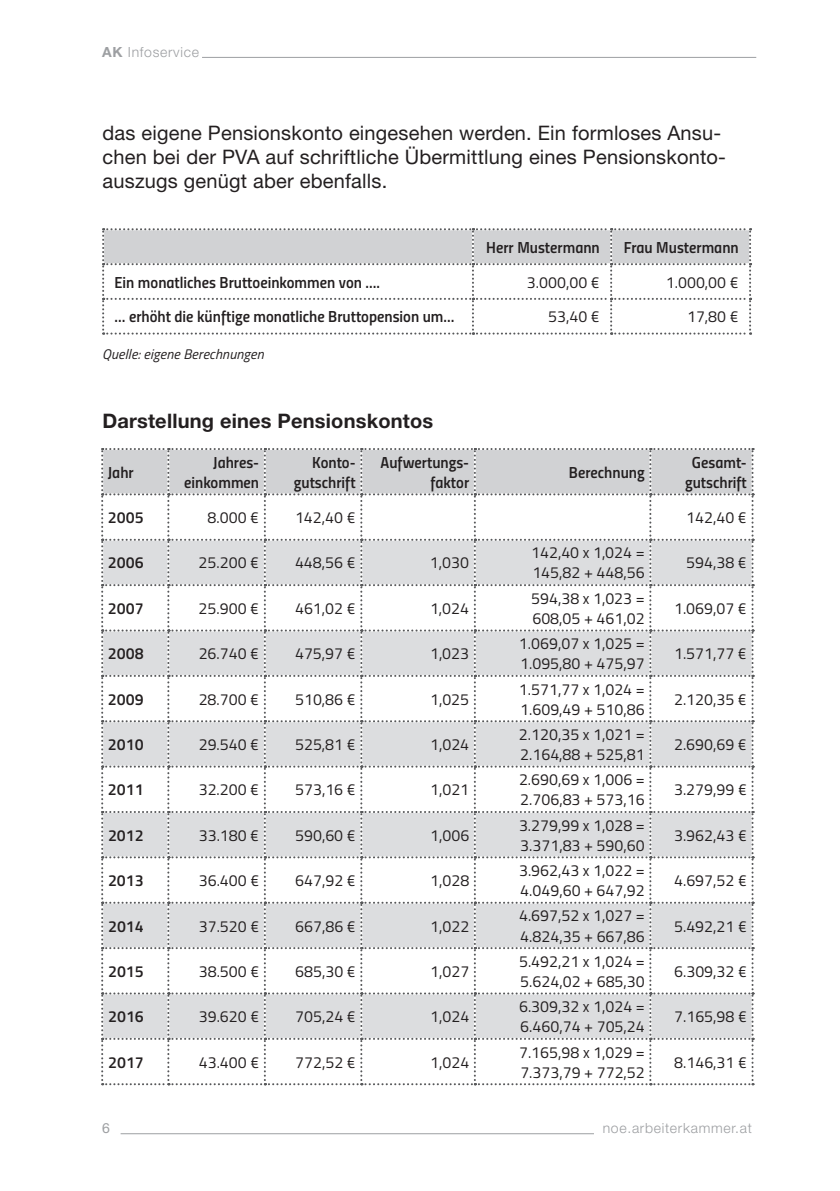
<style>
.page{position:relative;width:840px;height:1191px;background:#fff}
.page>*{position:absolute;margin:0;border:0;box-sizing:border-box;transform-origin:0 0}
.t1{font:20px/24px "Helvetica Neue LT Std";letter-spacing:.01em;color:#231f20}
.t2{font:700 20px "Helvetica Neue LT Std";letter-spacing:.01em;color:#231f20}
.t3{font:16px/20px "Titillium Regular Upright";color:#231f20}
.t4{font:16px/20px "Titillium Semibold Upright";color:#231f20;text-align:right}
.t5{font:300 14px "Helvetica Neue LT Std";letter-spacing:.05em;color:#9d9fa2}
.t6{font:italic 14px "Titillium";letter-spacing:.01em;color:#231f20}
.t7{font:14px "Helvetica Neue LT Std";color:#9d9fa2}
.s1{font-weight:700}
</style>
<div class="page">
<hr style="left:120px;top:1133px;width:473px;height:1px;background:#9d9fa2">
<hr style="left:202px;top:57px;width:553px;height:1px;background:#9d9fa2">
<svg style="left:102px;top:228px;width:648px;height:106px"></svg>
<svg style="left:101px;top:448px;width:652px;height:637px"></svg>
<p class="t5" style="left:102px;top:43px;width:98px"><span class="s1">AK</span> Infoservice</p>
<p class="t1" style="left:102px;top:121px;width:624px">das eigene Pensionskonto eingesehen werden. Ein formloses Ansu&shy;chen bei der PVA auf schriftliche Übermittlung eines Pensionskonto&shy;auszugs genügt aber ebenfalls.</p>
<p class="t4" style="left:486px;top:236px;width:115px">Herr Mustermann</p>
<p class="t4" style="left:623px;top:236px;width:116px">Frau Mustermann</p>
<p class="t4" style="left:114px;top:271px;width:267px">Ein monatliches Bruttoeinkommen von ….</p>
<p class="t3" style="left:526px;top:271px;width:74px">3.000,00 €</p>
<p class="t3" style="left:665px;top:271px;width:74px">1.000,00 €</p>
<p class="t4" style="left:114px;top:306px;width:341px">… erhöht die künftige monatliche Bruttopension um…</p>
<p class="t3" style="left:548px;top:306px;width:53px">53,40 €</p>
<p class="t3" style="left:686px;top:306px;width:53px">17,80 €</p>
<p class="t6" style="left:102px;top:344px;width:163px">Quelle: eigene Berechnungen</p>
<p class="t2" style="left:102px;top:409px;width:332px">Darstellung eines Pensionskontos</p>
<p class="t4" style="left:108px;top:461px;width:27px">Jahr</p>
<p class="t4" style="left:184px;top:451px;width:76px">Jahres&shy;einkommen</p>
<p class="t4" style="left:294px;top:451px;width:63px">Konto&shy;gutschrift</p>
<p class="t4" style="left:380px;top:451px;width:90px">Aufwertungs&shy;faktor</p>
<p class="t4" style="left:568px;top:461px;width:77px">Berechnung</p>
<p class="t4" style="left:684px;top:451px;width:63px;text-align:center">Gesamt&shy;gutschrift</p>
<p class="t4" style="left:108px;top:506px;width:37px">2005</p>
<p class="t3" style="left:207px;top:506px;width:53px">8.000 €</p>
<p class="t3" style="left:295px;top:506px;width:62px">142,40 €</p>
<p class="t3" style="left:685px;top:506px;width:62px">142,40 €</p>
<p class="t4" style="left:108px;top:552px;width:37px">2006</p>
<p class="t3" style="left:198px;top:552px;width:62px">25.200 €</p>
<p class="t3" style="left:295px;top:552px;width:62px">448,56 €</p>
<p class="t3" style="left:430px;top:552px;width:41px">1,030</p>
<p class="t3" style="left:531px;top:542px;width:115px">142,40 x 1,024 =<br>145,82 + 448,56</p>
<p class="t3" style="left:685px;top:552px;width:62px">594,38 €</p>
<p class="t4" style="left:108px;top:597px;width:37px">2007</p>
<p class="t3" style="left:198px;top:597px;width:62px">25.900 €</p>
<p class="t3" style="left:295px;top:597px;width:62px">461,02 €</p>
<p class="t3" style="left:430px;top:597px;width:41px">1,024</p>
<p class="t3" style="left:531px;top:587px;width:115px">594,38 x 1,023 =<br>608,05 + 461,02</p>
<p class="t3" style="left:673px;top:597px;width:74px">1.069,07 €</p>
<p class="t4" style="left:108px;top:642px;width:37px">2008</p>
<p class="t3" style="left:198px;top:643px;width:62px">26.740 €</p>
<p class="t3" style="left:295px;top:643px;width:62px">475,97 €</p>
<p class="t3" style="left:430px;top:643px;width:41px">1,023</p>
<p class="t3" style="left:518px;top:633px;width:127px">1.069,07 x 1,025 =<br>1.095,80 + 475,97</p>
<p class="t3" style="left:673px;top:643px;width:74px">1.571,77 €</p>
<p class="t4" style="left:108px;top:688px;width:37px">2009</p>
<p class="t3" style="left:198px;top:688px;width:62px">28.700 €</p>
<p class="t3" style="left:295px;top:688px;width:62px">510,86 €</p>
<p class="t3" style="left:430px;top:688px;width:41px">1,025</p>
<p class="t3" style="left:518px;top:678px;width:127px">1.571,77 x 1,024 =<br>1.609,49 + 510,86</p>
<p class="t3" style="left:673px;top:688px;width:74px">2.120,35 €</p>
<p class="t4" style="left:108px;top:733px;width:37px">2010</p>
<p class="t3" style="left:198px;top:733px;width:62px">29.540 €</p>
<p class="t3" style="left:295px;top:733px;width:62px">525,81 €</p>
<p class="t3" style="left:430px;top:733px;width:41px">1,024</p>
<p class="t3" style="left:518px;top:723px;width:127px">2.120,35 x 1,021 =<br>2.164,88 + 525,81</p>
<p class="t3" style="left:673px;top:733px;width:74px">2.690,69 €</p>
<p class="t4" style="left:108px;top:779px;width:37px">2011</p>
<p class="t3" style="left:198px;top:779px;width:62px">32.200 €</p>
<p class="t3" style="left:295px;top:779px;width:62px">573,16 €</p>
<p class="t3" style="left:430px;top:779px;width:41px">1,021</p>
<p class="t3" style="left:518px;top:769px;width:127px">2.690,69 x 1,006 =<br>2.706,83 + 573,16</p>
<p class="t3" style="left:673px;top:779px;width:74px">3.279,99 €</p>
<p class="t4" style="left:108px;top:824px;width:37px">2012</p>
<p class="t3" style="left:199px;top:824px;width:62px">33.180 €</p>
<p class="t3" style="left:295px;top:824px;width:62px">590,60 €</p>
<p class="t3" style="left:430px;top:824px;width:41px">1,006</p>
<p class="t3" style="left:518px;top:814px;width:127px">3.279,99 x 1,028 =<br>3.371,83 + 590,60</p>
<p class="t3" style="left:673px;top:824px;width:74px">3.962,43 €</p>
<p class="t4" style="left:108px;top:869px;width:37px">2013</p>
<p class="t3" style="left:199px;top:869px;width:62px">36.400 €</p>
<p class="t3" style="left:295px;top:869px;width:62px">647,92 €</p>
<p class="t3" style="left:430px;top:869px;width:41px">1,028</p>
<p class="t3" style="left:518px;top:859px;width:127px">3.962,43 x 1,022 =<br>4.049,60 + 647,92</p>
<p class="t3" style="left:673px;top:869px;width:74px">4.697,52 €</p>
<p class="t4" style="left:108px;top:915px;width:37px">2014</p>
<p class="t3" style="left:199px;top:915px;width:62px">37.520 €</p>
<p class="t3" style="left:295px;top:915px;width:62px">667,86 €</p>
<p class="t3" style="left:430px;top:915px;width:41px">1,022</p>
<p class="t3" style="left:518px;top:905px;width:127px">4.697,52 x 1,027 =<br>4.824,35 + 667,86</p>
<p class="t3" style="left:673px;top:915px;width:74px">5.492,21 €</p>
<p class="t4" style="left:108px;top:960px;width:37px">2015</p>
<p class="t3" style="left:199px;top:960px;width:62px">38.500 €</p>
<p class="t3" style="left:295px;top:960px;width:62px">685,30 €</p>
<p class="t3" style="left:430px;top:960px;width:41px">1,027</p>
<p class="t3" style="left:518px;top:950px;width:127px">5.492,21 x 1,024 =<br>5.624,02 + 685,30</p>
<p class="t3" style="left:673px;top:960px;width:74px">6.309,32 €</p>
<p class="t4" style="left:108px;top:1005px;width:37px">2016</p>
<p class="t3" style="left:199px;top:1005px;width:62px">39.620 €</p>
<p class="t3" style="left:295px;top:1005px;width:62px">705,24 €</p>
<p class="t3" style="left:430px;top:1005px;width:41px">1,024</p>
<p class="t3" style="left:519px;top:995px;width:127px">6.309,32 x 1,024 =<br>6.460,74 + 705,24</p>
<p class="t3" style="left:673px;top:1005px;width:74px">7.165,98 €</p>
<p class="t4" style="left:108px;top:1051px;width:37px">2017</p>
<p class="t3" style="left:199px;top:1051px;width:62px">43.400 €</p>
<p class="t3" style="left:295px;top:1051px;width:62px">772,52 €</p>
<p class="t3" style="left:430px;top:1051px;width:41px">1,024</p>
<p class="t3" style="left:519px;top:1041px;width:127px">7.165,98 x 1,029 =<br>7.373,79 + 772,52</p>
<p class="t3" style="left:673px;top:1051px;width:74px">8.146,31 €</p>
<p class="t7" style="left:102px;top:1120px;width:9px">6</p>
<p class="t5" style="left:602px;top:1119px;width:151px">noe.arbeiterkammer.at</p>
</div>
